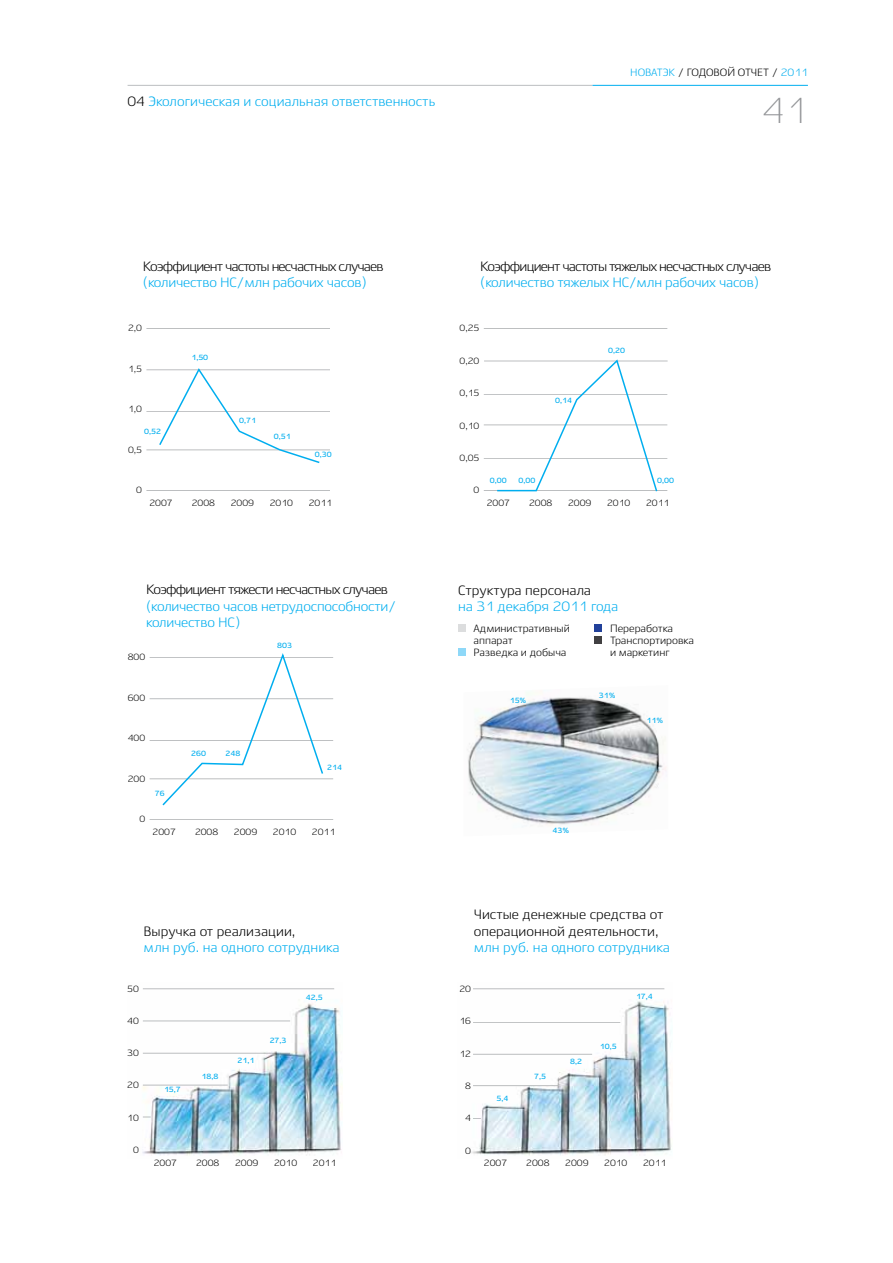
<style>
.page{position:relative;width:893px;height:1263px;background:#fff}
.page>*{position:absolute;margin:0;border:0;box-sizing:border-box;transform-origin:0 0}
.t1{font:300 36px "Ekibastuz";color:#939598}
.t2{font:13.5px/16.5px "Ekibastuz";letter-spacing:-.015em;color:#00aeef}
.t3{font:13.5px "Ekibastuz";letter-spacing:-.06em;color:#000}
.t4{font:13.5px/16.5px "Ekibastuz";color:#000}
.t5{font:10.5px/12px "Ekibastuz";color:#000}
.t6{font:10.5px "Ekibastuz";letter-spacing:-.015em;color:#00aeef}
.t7{font:9px "Ekibastuz";color:#000}
.t8{font:700 7.5px "Ekibastuz";color:#00aeef}
.s1{color:#000}
.s2{color:#00aeef}
</style>
<div class="page">
<hr style="left:128px;top:85px;width:464px;height:1px;background:#bcbec0">
<hr style="left:592px;top:85px;width:216px;height:1px;background:#00aeef">
<img style="left:142px;top:988px;width:200px;height:168px">
<hr style="left:143px;top:988px;width:191px;height:1px;background:#bcbec0">
<hr style="left:143px;top:1053px;width:147px;height:1px;background:#bcbec0">
<hr style="left:143px;top:1021px;width:147px;height:1px;background:#bcbec0">
<hr style="left:143px;top:1085px;width:85px;height:1px;background:#bcbec0">
<img style="left:470px;top:988px;width:202px;height:168px">
<hr style="left:473px;top:988px;width:191px;height:1px;background:#bcbec0">
<hr style="left:473px;top:1054px;width:119px;height:1px;background:#bcbec0">
<hr style="left:473px;top:1022px;width:147px;height:1px;background:#bcbec0">
<hr style="left:473px;top:1085px;width:85px;height:1px;background:#bcbec0">
<hr style="left:146px;top:328px;width:184px;height:1px;background:#bcbec0">
<hr style="left:150px;top:657px;width:183px;height:1px;background:#bcbec0">
<hr style="left:484px;top:328px;width:183px;height:1px;background:#bcbec0">
<hr style="left:146px;top:369px;width:184px;height:1px;background:#bcbec0">
<hr style="left:150px;top:698px;width:183px;height:1px;background:#bcbec0">
<hr style="left:484px;top:394px;width:183px;height:1px;background:#bcbec0">
<hr style="left:484px;top:361px;width:184px;height:1px;background:#bcbec0">
<hr style="left:146px;top:411px;width:184px;height:1px;background:#bcbec0">
<hr style="left:150px;top:740px;width:183px;height:1px;background:#bcbec0">
<hr style="left:484px;top:425px;width:183px;height:1px;background:#bcbec0">
<hr style="left:146px;top:450px;width:184px;height:1px;background:#bcbec0">
<hr style="left:150px;top:778px;width:183px;height:1px;background:#bcbec0">
<hr style="left:484px;top:458px;width:183px;height:1px;background:#bcbec0">
<hr style="left:146px;top:490px;width:184px;height:1px;background:#bcbec0">
<hr style="left:150px;top:819px;width:183px;height:1px;background:#bcbec0">
<hr style="left:484px;top:490px;width:183px;height:1px;background:#bcbec0">
<img style="left:467px;top:697px;width:199px;height:130px">
<div style="left:458px;top:624px;width:7px;height:8px;background:#dcddde"></div>
<div style="left:458px;top:648px;width:7px;height:8px;background:#8ed8f8"></div>
<div style="left:595px;top:624px;width:7px;height:8px;background:#21409a"></div>
<div style="left:595px;top:636px;width:7px;height:8px;background:#414042"></div>
<svg style="left:158px;top:368px;width:163px;height:95px"></svg>
<svg style="left:161px;top:653px;width:163px;height:153px"></svg>
<svg style="left:496px;top:359px;width:162px;height:133px"></svg>
<p class="t2" style="left:128px;top:93px;width:309px"><span class="s1">04</span> Экологическая и социальная ответственность</p>
<p class="t6" style="left:630px;top:66px;width:84px">НОВАТЭК <span class="s1">/ Годово</span></p>
<p class="t5" style="left:727px;top:66px;width:82px">й отчет / <span class="s2">2011</span></p>
<h1 class="t1" style="left:762px;top:88px;width:48px">41</h1>
<p class="t3" style="left:143px;top:258px;width:242px">Коэффициент частоты несчастных случаев</p>
<p class="t2" style="left:143px;top:274px;width:225px">(количество НС/млн рабочих часов)</p>
<p class="t7" style="left:128px;top:323px;width:16px">2,0</p>
<p class="t7" style="left:128px;top:363px;width:16px">1,5</p>
<p class="t7" style="left:128px;top:404px;width:16px">1,0</p>
<p class="t7" style="left:128px;top:444px;width:16px">0,5</p>
<p class="t7" style="left:136px;top:485px;width:7px">0</p>
<p class="t8" style="left:144px;top:427px;width:18px">0,52</p>
<p class="t8" style="left:191px;top:353px;width:18px">1,50</p>
<p class="t8" style="left:239px;top:416px;width:18px">0,71</p>
<p class="t8" style="left:274px;top:432px;width:18px">0,51</p>
<p class="t8" style="left:315px;top:450px;width:18px">0,30</p>
<p class="t7" style="left:149px;top:497px;width:25px">2007</p>
<p class="t7" style="left:192px;top:497px;width:25px">2008</p>
<p class="t7" style="left:231px;top:497px;width:25px">2009</p>
<p class="t7" style="left:270px;top:497px;width:25px">2010</p>
<p class="t7" style="left:309px;top:497px;width:25px">2011</p>
<p class="t3" style="left:146px;top:582px;width:243px">Коэффициент тяжести несчастных случаев</p>
<p class="t2" style="left:146px;top:598px;width:252px">(количество часов нетрудоспособности/ количество НС)</p>
<p class="t7" style="left:128px;top:652px;width:19px">800</p>
<p class="t7" style="left:128px;top:692px;width:19px">600</p>
<p class="t7" style="left:128px;top:733px;width:19px">400</p>
<p class="t7" style="left:128px;top:773px;width:19px">200</p>
<p class="t7" style="left:139px;top:814px;width:7px">0</p>
<p class="t8" style="left:277px;top:641px;width:16px">803</p>
<p class="t8" style="left:155px;top:789px;width:11px">76</p>
<p class="t8" style="left:191px;top:749px;width:16px">260</p>
<p class="t8" style="left:226px;top:749px;width:16px">248</p>
<p class="t8" style="left:327px;top:762px;width:16px">214</p>
<p class="t7" style="left:153px;top:826px;width:25px">2007</p>
<p class="t7" style="left:195px;top:826px;width:25px">2008</p>
<p class="t7" style="left:234px;top:826px;width:25px">2009</p>
<p class="t7" style="left:273px;top:826px;width:25px">2010</p>
<p class="t7" style="left:312px;top:826px;width:25px">2011</p>
<p class="t4" style="left:144px;top:922px;width:153px">Выручка от реализации,</p>
<p class="t2" style="left:144px;top:939px;width:198px">млн руб. на одного сотрудника</p>
<p class="t7" style="left:127px;top:983px;width:13px">50</p>
<p class="t7" style="left:127px;top:1015px;width:13px">40</p>
<p class="t7" style="left:127px;top:1048px;width:13px">30</p>
<p class="t7" style="left:127px;top:1080px;width:13px">20</p>
<p class="t7" style="left:127px;top:1112px;width:13px">10</p>
<p class="t7" style="left:133px;top:1144px;width:7px">0</p>
<p class="t8" style="left:164px;top:1085px;width:18px">15,7</p>
<p class="t8" style="left:201px;top:1072px;width:18px">18,8</p>
<p class="t8" style="left:238px;top:1056px;width:18px">21,1</p>
<p class="t8" style="left:270px;top:1036px;width:18px">27,3</p>
<p class="t8" style="left:306px;top:992px;width:18px">42,5</p>
<p class="t7" style="left:154px;top:1158px;width:25px">2007</p>
<p class="t7" style="left:196px;top:1158px;width:25px">2008</p>
<p class="t7" style="left:235px;top:1158px;width:25px">2009</p>
<p class="t7" style="left:274px;top:1158px;width:25px">2010</p>
<p class="t7" style="left:313px;top:1158px;width:25px">2011</p>
<p class="t3" style="left:480px;top:258px;width:292px">Коэффициент частоты тяжелых несчастных случаев</p>
<p class="t2" style="left:480px;top:274px;width:280px">(количество тяжелых НС/млн рабочих часов)</p>
<p class="t7" style="left:459px;top:323px;width:21px">0,25</p>
<p class="t7" style="left:459px;top:355px;width:21px">0,20</p>
<p class="t7" style="left:459px;top:388px;width:21px">0,15</p>
<p class="t7" style="left:459px;top:420px;width:21px">0,10</p>
<p class="t7" style="left:459px;top:452px;width:21px">0,05</p>
<p class="t7" style="left:474px;top:485px;width:7px">0</p>
<p class="t8" style="left:555px;top:396px;width:18px">0,14</p>
<p class="t8" style="left:608px;top:346px;width:18px">0,20</p>
<p class="t8" style="left:490px;top:476px;width:18px">0,00</p>
<p class="t8" style="left:519px;top:476px;width:18px">0,00</p>
<p class="t8" style="left:657px;top:476px;width:18px">0,00</p>
<p class="t7" style="left:487px;top:497px;width:25px">2007</p>
<p class="t7" style="left:529px;top:497px;width:25px">2008</p>
<p class="t7" style="left:568px;top:497px;width:25px">2009</p>
<p class="t7" style="left:607px;top:497px;width:25px">2010</p>
<p class="t7" style="left:646px;top:497px;width:25px">2011</p>
<p class="t4" style="left:458px;top:582px;width:134px">Структура персонала</p>
<p class="t2" style="left:458px;top:598px;width:162px">на 31 декабря 2011 года</p>
<p class="t5" style="left:474px;top:622px;width:98px">Административный аппарат<br>Разведка и добыча</p>
<p class="t5" style="left:610px;top:622px;width:86px">Переработка<br>Транспортировка и маркетинг</p>
<p class="t8" style="left:510px;top:696px;width:18px">15%</p>
<p class="t8" style="left:599px;top:690px;width:18px">31%</p>
<p class="t8" style="left:647px;top:716px;width:18px">11%</p>
<p class="t8" style="left:553px;top:826px;width:18px">43%</p>
<p class="t4" style="left:474px;top:906px;width:191px">Ч истые денежные средства от операционной деятельности,</p>
<p class="t2" style="left:474px;top:939px;width:198px">млн руб. на одного сотрудника</p>
<p class="t7" style="left:459px;top:983px;width:13px">20</p>
<p class="t7" style="left:459px;top:1015px;width:13px">16</p>
<p class="t7" style="left:459px;top:1048px;width:13px">12</p>
<p class="t7" style="left:465px;top:1080px;width:7px">8</p>
<p class="t7" style="left:465px;top:1113px;width:7px">4</p>
<p class="t7" style="left:465px;top:1145px;width:7px">0</p>
<p class="t8" style="left:497px;top:1094px;width:13px">5,4</p>
<p class="t8" style="left:534px;top:1072px;width:13px">7,5</p>
<p class="t8" style="left:570px;top:1057px;width:13px">8,2</p>
<p class="t8" style="left:600px;top:1042px;width:18px">10,5</p>
<p class="t8" style="left:636px;top:991px;width:18px">17,4</p>
<p class="t7" style="left:484px;top:1158px;width:25px">2007</p>
<p class="t7" style="left:526px;top:1158px;width:25px">2008</p>
<p class="t7" style="left:565px;top:1158px;width:25px">2009</p>
<p class="t7" style="left:604px;top:1158px;width:25px">2010</p>
<p class="t7" style="left:643px;top:1158px;width:25px">2011</p>
</div>
